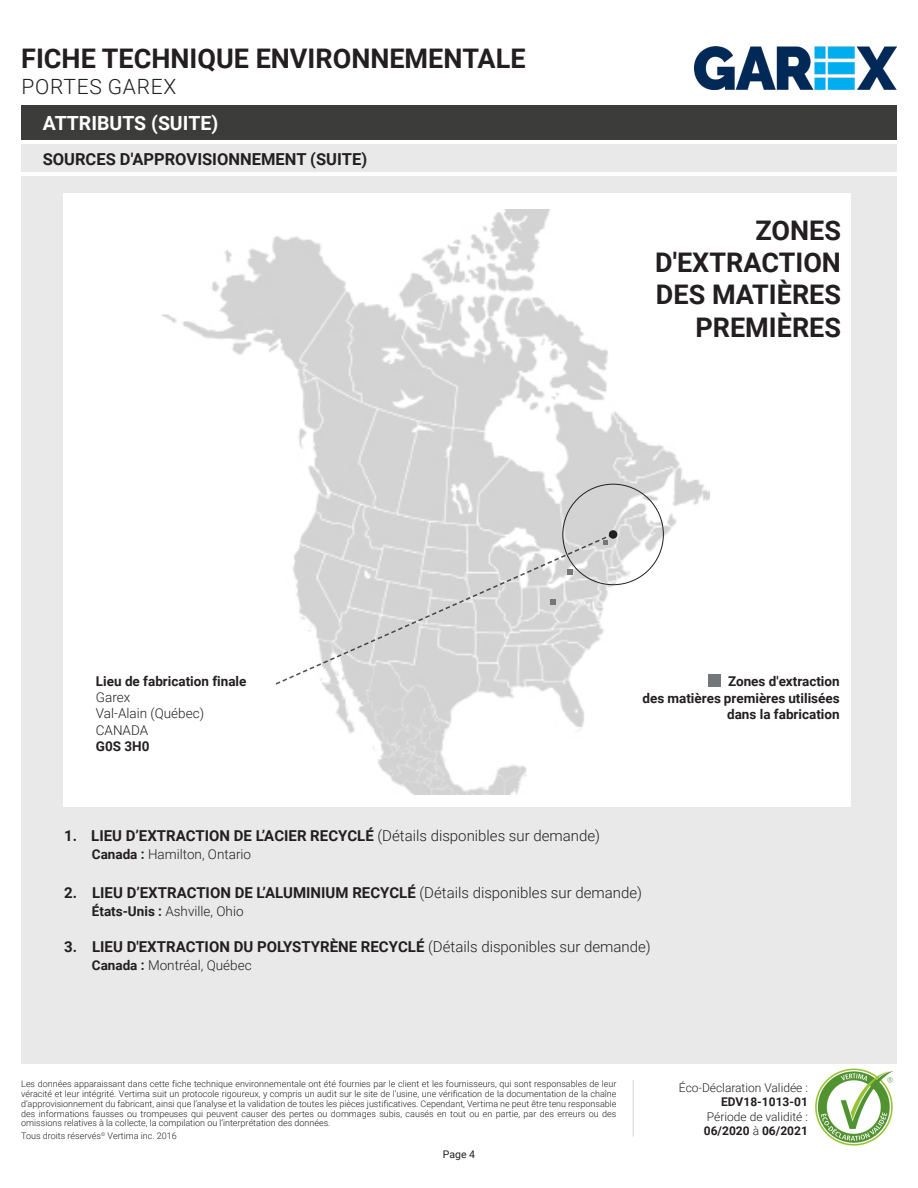
<style>
.page{position:relative;width:918px;height:1188px;background:#fff}
.page>*{position:absolute;margin:0;border:0;box-sizing:border-box;transform-origin:0 0}
.t1{font:700 27px/32.4px "Roboto";color:#231f20;text-align:right}
.t2{font:300 21px "Roboto";letter-spacing:.035em;color:#231f20}
.t3{font:700 19.5px "Roboto";color:#fff}
.t4{font:700 16.5px "Roboto";color:#231f20}
.t5{font:700 15px "Roboto";color:#231f20}
.t6{font:300 13.5px/16.2px "Roboto";color:#231f20}
.t7{font:700 13.5px/16.5px "Roboto";color:#231f20;text-align:right}
.t8{font:300 12px/14.4px "Roboto";color:#231f20}
.t9{font:700 12px "Roboto";color:#231f20}
.t10{font:10.5px "Roboto";color:#231f20}
.t11{font:300 9px/9.8px "Roboto";color:#231f20;text-align:justify}
.s1{font-weight:300}
.s2{font-weight:700}
</style>
<div class="page">
<hr style="left:633px;top:1080px;width:1px;height:57px;background:#d1d2d4">
<img style="left:815px;top:1068px;width:78px;height:78px">
<img style="left:694px;top:47px;width:203px;height:43px">
<div style="left:21px;top:176px;width:876px;height:888px;background:#e9e9e9"></div>
<div style="left:63px;top:193px;width:787px;height:613px;background:#fff"></div>
<div style="left:21px;top:105px;width:876px;height:34px;background:#3c3c3b"></div>
<div style="left:21px;top:144px;width:876px;height:28px;background:#e9e9e9"></div>
<img style="left:161px;top:210px;width:548px;height:584px">
<svg style="left:274px;top:532px;width:341px;height:154px"></svg>
<div style="left:609px;top:530px;width:8px;height:9px;background:#231f20;border-radius:50%"></div>
<div style="left:708px;top:675px;width:13px;height:12px;background:#737779"></div>
<svg style="left:551px;top:599px;width:5px;height:5px"></svg>
<svg style="left:604px;top:540px;width:4px;height:4px"></svg>
<svg style="left:568px;top:569px;width:5px;height:6px"></svg>
<h1 class="t1" style="left:21px;top:41px;width:506px">FICHE TECHNIQUE ENVIRONNEMENTALE</h1>
<h2 class="t2" style="left:22px;top:72px;width:156px">PORTES GAREX</h2>
<h3 class="t3" style="left:43px;top:109px;width:177px">ATTRIBUTS (SUITE)</h3>
<h3 class="t4" style="left:43px;top:148px;width:326px">SOURCES D'APPROVISIONNEMENT (SUITE)</h3>
<h3 class="t7" style="left:96px;top:672px;width:152px">Lieu de fabrication finale</h3>
<h3 class="t6" style="left:96px;top:689px;width:110px">Garex<br>Val-Alain (Québec)<br>CANADA</h3>
<h3 class="t7" style="left:96px;top:737px;width:55px">G0S 3H0</h3>
<h1 class="t1" style="left:655px;top:213px;width:187px">ZONES<br>D'EXTRACTION<br>DES MATIÈRES<br>PREMIÈRES</h1>
<h3 class="t7" style="left:643px;top:672px;width:199px">Zones d'extraction<br>des matières premières utilisées dans la fabrication</h3>
<h3 class="t5" style="left:64px;top:825px;width:537px">1. LIEU D’EXTRACTION DE L’ACIER RECYCLÉ <span class="s1">(Détails disponibles sur demande)</span></h3>
<h3 class="t6" style="left:92px;top:846px;width:161px"><span class="s2">Canada :</span> Hamilton, Ontario</h3>
<h3 class="t5" style="left:64px;top:882px;width:579px">2. LIEU D’EXTRACTION DE L’ALUMINIUM RECYCLÉ <span class="s1">(Détails disponibles sur demande)</span></h3>
<h3 class="t6" style="left:92px;top:903px;width:153px"><span class="s2">États-Unis :</span> Ashville, Ohio</h3>
<h3 class="t5" style="left:64px;top:936px;width:588px">3. LIEU D'EXTRACTION DU POLYSTYRÈNE RECYCLÉ <span class="s1">(Détails disponibles sur demande)</span></h3>
<h3 class="t6" style="left:92px;top:957px;width:161px"><span class="s2">Canada :</span> Montréal, Québec</h3>
<p class="t11" style="left:21px;top:1079px;width:597px">Les données apparaissant dans cette fiche technique environnementale ont été fournies par le client et les fournisseurs, qui sont responsables de leur véracité et leur intégrité. Vertima suit un protocole rigoureux, y compris un audit sur le site de l’usine, une vérification de la documentation de la chaîne d’approvisionnement du fabricant, ainsi que l’analyse et la validation de toutes les pièces justificatives. Cependant, Vertima ne peut être tenu responsable des informations fausses ou trompeuses qui peuvent causer des pertes ou dommages subis, causés en tout ou en partie, par des erreurs ou des omissions relatives à la collecte, la compilation ou l’interprétation des données.</p>
<p class="t11" style="left:21px;top:1131px;width:157px">Tous droits réservés<sup>©</sup> Vertima inc. 2016</p>
<p class="t10" style="left:443px;top:1147px;width:34px">Page 4</p>
<h3 class="t8" style="left:679px;top:1080px;width:130px">Éco-Déclaration Validée :</h3>
<h3 class="t9" style="left:721px;top:1094px;width:88px">EDV18-1013-01</h3>
<h3 class="t8" style="left:704px;top:1109px;width:106px">Période de validité :<br><span class="s2">06/2020</span> à <span class="s2">06/2021</span></h3>
</div>
